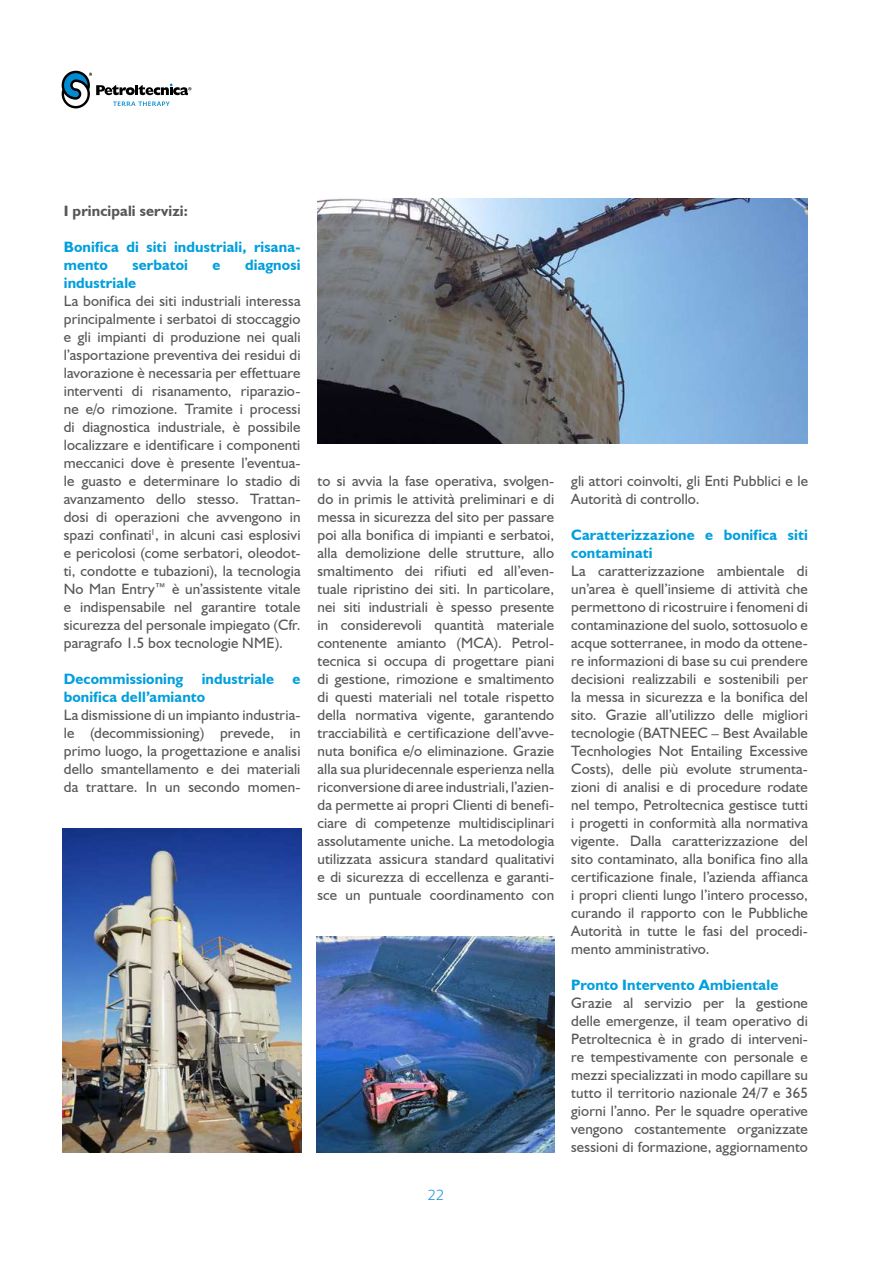
<style>
.page{position:relative;width:893px;height:1263px;background:#fff}
.page>*{position:absolute;margin:0;border:0;box-sizing:border-box;transform-origin:0 0}
.t1{font:15px/18px "Humanist 521 BT";letter-spacing:.005em;color:#575756;text-align:justify}
.t2{font:700 15px/18px "Humanist 521 BT";letter-spacing:.01em;color:#009fdd}
.t3{font:700 15px "Humanist 521 BT";letter-spacing:.01em;color:#575756}
.t4{font:300 15px "Brevia";color:#008bd2}
</style>
<div class="page">
<img style="left:316px;top:936px;width:238px;height:216px">
<img style="left:63px;top:828px;width:239px;height:324px">
<img style="left:317px;top:198px;width:491px;height:246px">
<svg style="left:62px;top:71px;width:129px;height:37px"></svg>
<p class="t3" style="left:64px;top:201px;width:126px">I principali servizi:</p>
<p class="t2" style="left:64px;top:237px;width:238px">Bonifica di siti industriali, risana&shy;mento</p>
<p class="t2" style="left:132px;top:255px;width:57px">serbatoi</p>
<p class="t2" style="left:213px;top:255px;width:9px">e</p>
<p class="t2" style="left:245px;top:255px;width:57px">diagnosi</p>
<p class="t2" style="left:64px;top:273px;width:74px">industriale</p>
<p class="t1" style="left:64px;top:291px;width:238px">La bonifica dei siti industriali interessa principalmente i serbatoi di stoccaggio e gli impianti di produzione nei quali l’asportazione preventiva dei residui di lavorazione è necessaria per effettuare interventi di risanamento, riparazio&shy;ne e/o rimozione. Tramite i processi di diagnostica industriale, è possibile localizzare e identificare i componenti meccanici dove è presente l’eventua&shy;le guasto e determinare lo stadio di avanzamento dello stesso. Trattan&shy;dosi di operazioni che avvengono in spazi confinati<sup>1</sup>, in alcuni casi esplosivi e pericolosi (come serbatori, oleodot&shy;ti, condotte e tubazioni), la tecnologia No Man Entry™ è un’assistente vitale e indispensabile nel garantire totale sicurezza del personale impiegato (Cfr. paragrafo 1.5 box tecnologie NME).</p>
<p class="t2" style="left:64px;top:669px;width:238px">Decommissioning industriale e bonifica dell’amianto</p>
<p class="t1" style="left:64px;top:705px;width:238px">La dismissione di un impianto industria&shy;le (decommissioning) prevede, in primo luogo, la progettazione e analisi dello smantellamento e dei materiali da trattare. In un secondo momen-</p>
<p class="t1" style="left:317px;top:472px;width:238px">to si avvia la fase operativa, svolgen&shy;do in primis le attività preliminari e di messa in sicurezza del sito per passare poi alla bonifica di impianti e serbatoi, alla demolizione delle strutture, allo smaltimento dei rifiuti ed all’even&shy;tuale ripristino dei siti. In particolare, nei siti industriali è spesso presente in considerevoli quantità materiale contenente amianto (MCA). Petrol&shy;tecnica si occupa di progettare piani di gestione, rimozione e smaltimento di questi materiali nel totale rispetto della normativa vigente, garantendo tracciabilità e certificazione dell’avve&shy;nuta bonifica e/o eliminazione. Grazie alla sua pluridecennale esperienza nella riconversione di aree industriali, l’azien&shy;da permette ai propri Clienti di benefi&shy;ciare di competenze multidisciplinari assolutamente uniche. La metodologia utilizzata assicura standard qualitativi e di sicurezza di eccellenza e garanti&shy;sce un puntuale coordinamento con</p>
<p class="t1" style="left:571px;top:472px;width:238px">gli attori coinvolti, gli Enti Pubblici e le<br>Autorità di controllo.</p>
<p class="t2" style="left:571px;top:526px;width:238px">Caratterizzazione e bonifica siti contaminati</p>
<p class="t1" style="left:571px;top:562px;width:238px">La caratterizzazione ambientale di un’area è quell’insieme di attività che permettono di ricostruire i fenomeni di contaminazione del suolo, sottosuolo e acque sotterranee, in modo da ottene&shy;re informazioni di base su cui prendere decisioni realizzabili e sostenibili per la messa in sicurezza e la bonifica del sito. Grazie all’utilizzo delle migliori tecnologie (BATNEEC – Best Available Tecnhologies Not Entailing Excessive Costs), delle più evolute strumenta&shy;zioni di analisi e di procedure rodate nel tempo, Petroltecnica gestisce tutti i progetti in conformità alla normativa vigente. Dalla caratterizzazione del sito contaminato, alla bonifica fino alla certificazione finale, l’azienda affianca i propri clienti lungo l’intero processo, curando il rapporto con le Pubbliche Autorità in tutte le fasi del procedi&shy;mento amministrativo.</p>
<p class="t2" style="left:571px;top:976px;width:209px">Pronto Intervento Ambientale</p>
<p class="t1" style="left:571px;top:994px;width:238px">Grazie al servizio per la gestione delle emergenze, il team operativo di Petroltecnica è in grado di interveni&shy;re tempestivamente con personale e mezzi specializzati in modo capillare su tutto il territorio nazionale 24/7 e 365 giorni l’anno. Per le squadre operative vengono costantemente organizzate sessioni di formazione, aggiornamento</p>
<p class="t4" style="left:427px;top:1186px;width:18px">22</p>
</div>
